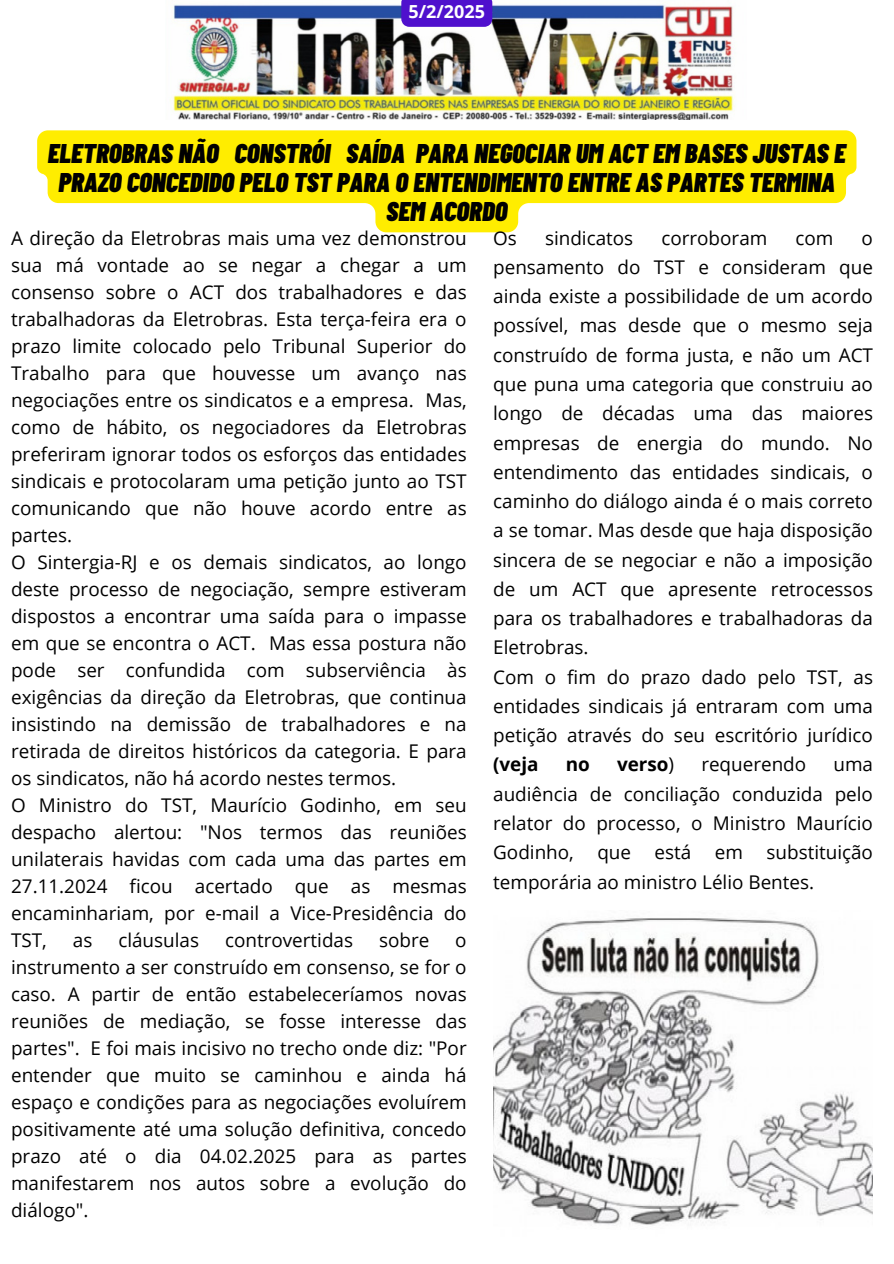
<style>
.page{position:relative;width:894px;height:1264px;background:#fff}
.page>*{position:absolute;margin:0;border:0;box-sizing:border-box;transform-origin:0 0}
.t1{font:italic 900 27px/29.2px "Barlow Condensed";color:#000;text-align:center}
.t2{font:18.9px/27px "Open Sans";color:#000;text-align:justify}
.t3{font:700 18.9px "Open Sans";color:#000}
.t4{font:700 18px "Open Sans";color:#fff}
.s1{font-weight:700}
.s2{font-weight:400}
</style>
<div class="page">
<img style="left:170px;top:1px;width:565px;height:119px">
<img style="left:493px;top:918px;width:379px;height:307px">
<div style="left:401px;top:0;width:91px;height:27px;background:#4f10cd"></div>
<svg style="left:37px;top:130px;width:819px;height:102px;fill:#ffed00"></svg>
<h2 class="t4" style="left:408px;top:-2px;width:78px">5/2/2025</h2>
<p class="t1" style="left:48px;top:137px;width:799px">ELETROBRAS NÃO CONSTRÓI SAÍDA PARA NEGOCIAR UM ACT EM BASES JUSTAS E<br>PRAZO CONCEDIDO PELO TST PARA O ENTENDIMENTO ENTRE AS PARTES TERMINA<br>SEM ACORDO</p>
<h1 class="t2" style="left:11px;top:224px;width:457px">A direção da Eletrobras mais uma vez demonstrou sua má vontade ao se negar a chegar a um consenso sobre o ACT dos trabalhadores e das trabalhadoras da Eletrobras. Esta terça-feira era o prazo limite colocado pelo Tribunal Superior do Trabalho para que houvesse um avanço nas negociações entre os sindicatos e a empresa. Mas, como de hábito, os negociadores da Eletrobras preferiram ignorar todos os esforços das entidades sindicais e protocolaram uma petição junto ao TST comunicando que não houve acordo entre as partes.</h1>
<p class="t2" style="left:11px;top:548px;width:457px">O Sintergia-RJ e os demais sindicatos, ao longo deste processo de negociação, sempre estiveram dispostos a encontrar uma saída para o impasse em que se encontra o ACT. Mas essa postura não pode ser confundida com subserviência às exigências da direção da Eletrobras, que continua insistindo na demissão de trabalhadores e na retirada de direitos históricos da categoria. E para os sindicatos, não há acordo nestes termos.</p>
<p class="t2" style="left:11px;top:791px;width:457px">O Ministro do TST, Maurício Godinho, em seu despacho alertou: "Nos termos das reuniões unilaterais havidas com cada uma das partes em 27.11.2024 ficou acertado que as mesmas encaminhariam, por e-mail a Vice-Presidência do TST,</p>
<p class="t2" style="left:493px;top:224px;width:25px">Os</p>
<p class="t2" style="left:545px;top:224px;width:90px">sindicatos</p>
<p class="t2" style="left:661px;top:224px;width:107px">corroboram</p>
<p class="t2" style="left:795px;top:224px;width:39px">com</p>
<p class="t2" style="left:493px;top:223px;width:381px;line-height:29.2px;text-indent:368px">o pensamento do TST e consideram que ainda existe a possibilidade de um acordo possível, mas desde que o mesmo seja construído de forma justa, e não um ACT que puna uma categoria que construiu ao longo de décadas uma das maiores empresas de energia do mundo. No entendimento das entidades sindicais, o caminho do diálogo ainda é o mais correto a se tomar. Mas desde que haja disposição sincera de se negociar e não a imposição de um ACT que apresente retrocessos para os trabalhadores e trabalhadoras da Eletrobras.</p>
<p class="t2" style="left:493px;top:661px;width:381px;line-height:29.2px">Com o fim do prazo dado pelo TST, as entidades sindicais já entraram com uma petição através do seu escritório jurídico <span class="s1">(veja</span></p>
<p class="t3" style="left:565px;top:751px;width:26px">no</p>
<p class="t3" style="left:617px;top:751px;width:59px">verso<span class="s2">)</span></p>
<p class="t2" style="left:701px;top:750px;width:106px">requerendo</p>
<p class="t2" style="left:493px;top:749px;width:381px;line-height:29.2px;text-indent:340px">uma audiência de conciliação conduzida pelo relator do processo, o Ministro Maurício Godinho, que está em substituição temporária ao ministro Lélio Bentes.</p>
<p class="t2" style="left:73px;top:926px;width:21px">as</p>
<p class="t2" style="left:118px;top:926px;width:82px">cláusulas</p>
<p class="t2" style="left:225px;top:926px;width:129px">controvertidas</p>
<p class="t2" style="left:379px;top:926px;width:52px">sobre</p>
<p class="t2" style="left:11px;top:926px;width:457px;text-indent:444px">o instrumento a ser construído em consenso, se for o caso. A partir de então estabeleceríamos novas reuniões de mediação, se fosse interesse das partes". E foi mais incisivo no trecho onde diz: "Por entender que muito se caminhou e ainda há espaço e condições para as negociações evoluírem positivamente até uma solução definitiva, concedo prazo até o dia 04.02.2025 para as partes manifestarem nos autos sobre a evolução do diálogo".</p>
</div>
